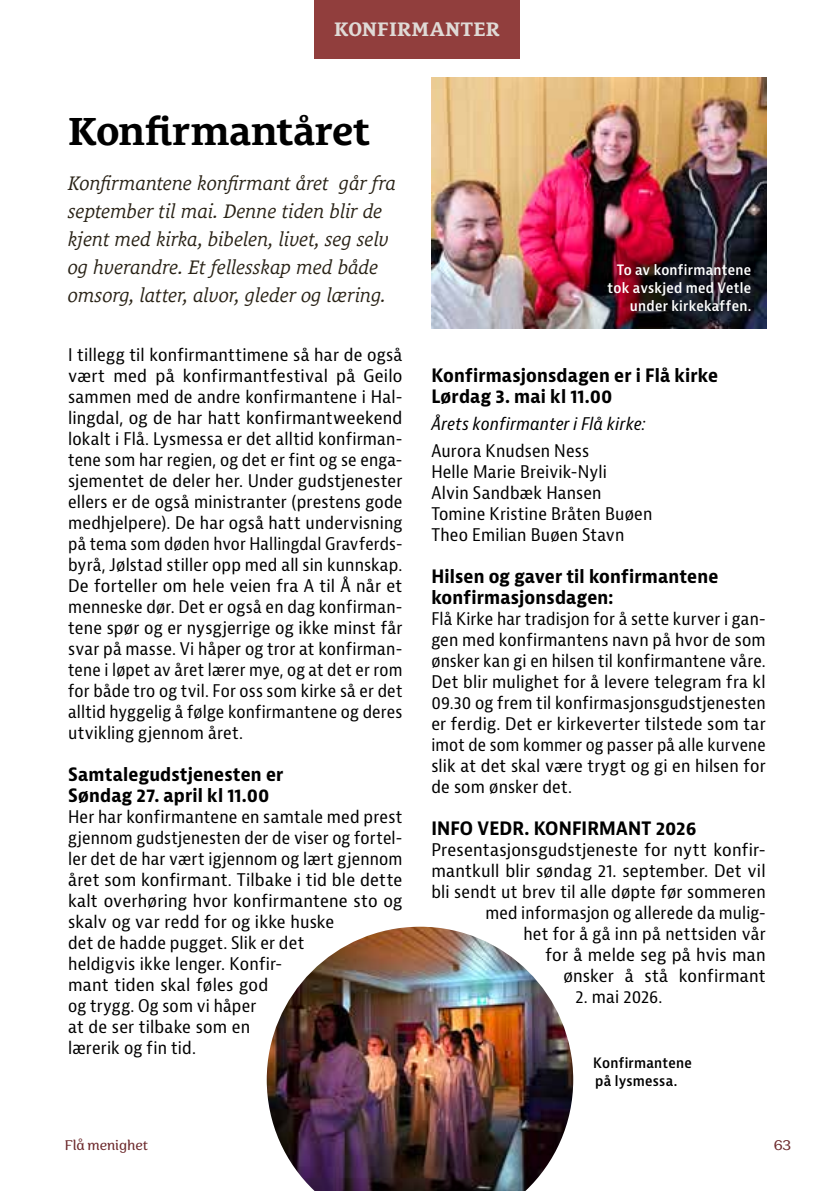
<style>
.page{position:relative;width:840px;height:1191px;background:#fff}
.page>*{position:absolute;margin:0;border:0;box-sizing:border-box;transform-origin:0 0}
.t1{font:700 40px "Le Monde Courrier Std";letter-spacing:-.005em;color:#000}
.t2{font:italic 20px/28px "Le Monde Courrier Std";letter-spacing:-.01em;color:#292216}
.t3{font:700 20px "Le Monde Courrier Std";letter-spacing:.005em;color:#dfdad6}
.t4{font:700 condensed 18px/21px "Bernina Sans";letter-spacing:.01em;color:#000}
.t5{font:condensed 17px/21px "Bernina Sans";letter-spacing:.01em;color:#000;text-align:justify}
.t6{font:italic condensed 17px "Bernina Sans";letter-spacing:.01em;color:#000}
.t7{font:300 16px "Sirenia";color:#6d2a2d}
.t8{font:600 condensed 14px/18px "Bernina Sans";letter-spacing:.02em;color:#fff;text-align:right}
.t9{font:600 condensed 14px/18px "Bernina Sans";letter-spacing:.02em;color:#000}
</style>
<div class="page">
<div style="left:314px;top:0;width:205px;height:59px;background:#913e3d"></div>
<img style="left:431px;top:78px;width:334px;height:251px">
<img style="left:266px;top:926px;width:307px;height:265px">
<p class="t3" style="left:334px;top:18px;width:167px">KONFIRMANTER</p>
<h1 class="t1" style="left:68px;top:108px;width:303px">Konfirmantåret</h1>
<p class="t2" style="left:68px;top:169px;width:329px">Konfirmantene konfirmant året går fra september til mai. Denne tiden blir de kjent med kirka, bibelen, livet, seg selv og hverandre. Et fellesskap med både omsorg, latter, alvor, gleder og læring.</p>
<p class="t8" style="left:607px;top:261px;width:145px">To av konfirmantene tok avskjed med Vetle under kirkekaffen.</p>
<p class="t5" style="left:68px;top:345px;width:336px">I tillegg til konfirmanttimene så har de også vært med på konfirmantfestival på Geilo sammen med de andre konfirmantene i Hal&shy;lingdal, og de har hatt konfirmantweekend lokalt i Flå. Lysmessa er det alltid konfirman&shy;tene som har regien, og det er fint og se enga&shy;sjementet de deler her. Under gudstjenester ellers er de også ministranter (prestens gode medhjelpere). De har også hatt undervisning på tema som døden hvor Hallingdal Gravferds&shy;byrå, Jølstad stiller opp med all sin kunnskap.<br>De forteller om hele veien fra A til Å når et menneske dør. Det er også en dag konfirman&shy;tene spør og er nysgjerrige og ikke minst får svar på masse. Vi håper og tror at konfirman&shy;tene i løpet av året lærer mye, og at det er rom for både tro og tvil. For oss som kirke så er det alltid hyggelig å følge konfirmantene og deres utvikling gjennom året.</p>
<p class="t4" style="left:68px;top:764px;width:216px">Samtalegudstjenesten er<br>Søndag 27. april kl 11.00</p>
<p class="t5" style="left:68px;top:807px;width:336px;text-align:left">Her har konfirmantene en samtale med prest gjennom gudstjenesten der de viser og fortel&shy;ler det de har vært igjennom og lært gjennom året som konfirmant. Tilbake i tid ble dette kalt overhøring hvor konfirmantene sto og skalv og var redd for og ikke huske<br>det de hadde pugget. Slik er det<br>heldigvis ikke lenger. Konfir-<br>mant tiden skal føles god<br>og trygg. Og som vi håper<br>at de ser tilbake som en<br>lærerik og fin tid.</p>
<p class="t4" style="left:431px;top:366px;width:288px">Konfirmasjonsdagen er i Flå kirke<br>Lørdag 3. mai kl 11.00</p>
<p class="t6" style="left:431px;top:414px;width:216px">Årets konfirmanter i Flå kirke:</p>
<p class="t5" style="left:431px;top:440px;width:222px;text-align:left">Aurora Knudsen Ness<br>Helle Marie Breivik-Nyli<br>Alvin Sandbæk Hansen<br>Tomine Kristine Bråten Buøen<br>Theo Emilian Buøen Stavn</p>
<p class="t4" style="left:431px;top:566px;width:288px">Hilsen og gaver til konfirmantene konfirmasjonsdagen:</p>
<p class="t5" style="left:431px;top:608px;width:336px">Flå Kirke har tradisjon for å sette kurver i gan&shy;gen med konfirmantens navn på hvor de som ønsker kan gi en hilsen til konfirmantene våre.<br>Det blir mulighet for å levere telegram fra kl 09.30 og frem til konfirmasjonsgudstjenesten er ferdig. Det er kirkeverter tilstede som tar imot de som kommer og passer på alle kurvene slik at det skal være trygt og gi en hilsen for de som ønsker det.</p>
<p class="t4" style="left:431px;top:818px;width:266px">INFO VEDR. KONFIRMANT 2026</p>
<p class="t5" style="left:431px;top:839px;width:336px;text-align:right">Presentasjonsgudstjeneste for nytt konfir&shy;mantkull blir søndag 21. september. Det vil bli sendt ut brev til alle døpte før sommeren med informasjon og allerede da mulig-<br>het for å gå inn på nettsiden vår<br>for å melde seg på hvis man<br>ønsker å stå konfirmant</p>
<p class="t5" style="left:575px;top:986px;width:88px">2. mai 2026.</p>
<p class="t9" style="left:593px;top:1054px;width:100px">Konfirmantene på lysmessa.</p>
<p class="t7" style="left:65px;top:1136px;width:85px">Flå menighet</p>
<p class="t7" style="left:773px;top:1136px;width:19px">63</p>
</div>
